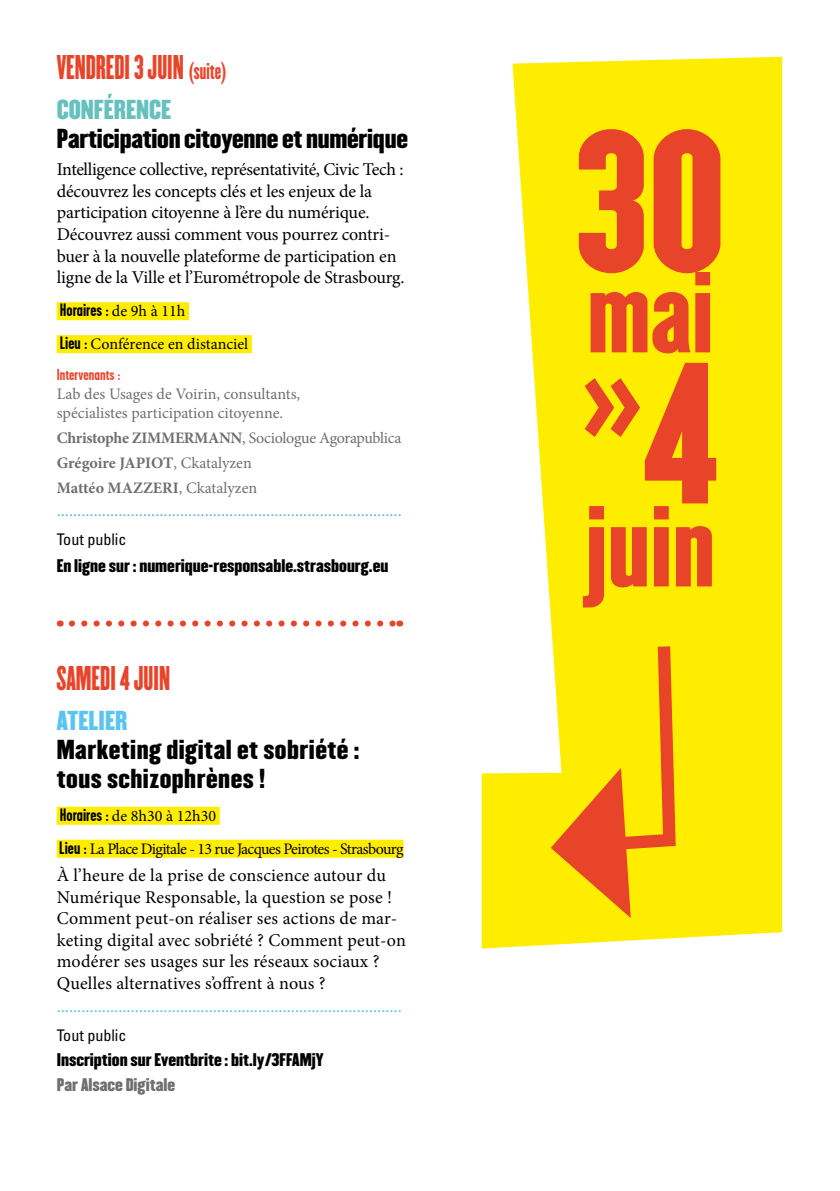
<style>
.page{position:relative;width:840px;height:1191px;background:#fff}
.page>*{position:absolute;margin:0;border:0;box-sizing:border-box;transform-origin:0 0}
.t1{font:175.8px "Champion HTF Lightweight";color:#e84429}
.t2{font:100.4px "Champion HTF Lightweight";color:#e84429}
.t3{font:85px "Champion HTF Lightweight";color:#e84429}
.t4{font:30px "Champion HTF Featherweight";color:#e84429}
.t5{font:24px/28.8px "Champion HTF Welterweight";letter-spacing:.02em;color:#000}
.t6{font:24px "Champion HTF Welterweight";letter-spacing:-.01em;color:#000}
.t7{font:24px "Champion HTF Welterweight";color:#66c1be}
.t8{font:24px "Champion HTF Welterweight";color:#5bc5f2}
.t9{font:18px/21.6px "Minion Pro";letter-spacing:-.005em;color:#000}
.t10{font:18px "Minion Pro";color:#66c1be}
.t11{font:18px "Minion Pro";color:#5bc5f2}
.t12{font:700 18px "Garage Gothic";color:#000}
.t13{font:700 16px/24.8px "Minion Pro";letter-spacing:-.005em;color:#706f6f}
.t14{font:16px "Champion HTF Welterweight";color:#000}
.t15{font:16px/33px "Minion Pro";letter-spacing:-.035em;color:#000}
.t16{font:16px/19.2px "Minion Pro";color:#706f6f}
.t17{font:16px "Minion Pro";color:#000}
.t18{font:condensed 16px "Univers";color:#000}
.t19{font:16px "Champion HTF Welterweight";color:#706f6f}
.t20{font:700 16px "Garage Gothic";color:#e84429}
.s1{font-size:20px}
.s2{font-family:"Minion Pro";font-weight:400;font-size:16px}
.s3{font-family:"Garage Gothic";font-weight:700;font-size:18px}
.s4{font-weight:400}
.s5{font-size:175.8px}
</style>
<div class="page">
<hr style="left:839px;top:753px;width:1px;height:438px;background:#66c1be">
<hr style="left:839px;top:0;width:1px;height:753px;background:#e84429">
<div style="left:57px;top:302px;width:132px;height:18px;background:#ffed00"></div>
<div style="left:57px;top:335px;width:195px;height:18px;background:#ffed00"></div>
<div style="left:57px;top:806px;width:163px;height:18px;background:#ffed00"></div>
<div style="left:57px;top:839px;width:346px;height:18px;background:#ffed00"></div>
<svg style="left:481px;top:57px;width:300px;height:891px;fill:#ffed00"></svg>
<svg style="left:550px;top:634px;width:131px;height:284px;background:#f9c60f"></svg>
<svg style="left:72px;top:620px;width:321px;height:6px"></svg>
<h3 class="t4" style="left:57px;top:48px;width:171px">VENDREDI 3 JUIN <span class="s1">(suite)</span></h3>
<h3 class="t7" style="left:57px;top:93px;width:116px">CONFÉRENCE</h3>
<h3 class="t6" style="left:57px;top:122px;width:352px">Participation citoyenne et numérique</h3>
<p class="t9" style="left:57px;top:159px;width:349px">Intelligence collective, représentativité, Civic Tech : découvrez les concepts clés et les enjeux de la participation citoyenne à l’ère du numérique.<br>Découvrez aussi comment vous pourrez contri&shy;buer à la nouvelle plateforme de participation en ligne de la Ville et l’Eurométropole de Strasbourg.</p>
<p class="t12" style="left:60px;top:300px;width:127px">Horaires : <span class="s2">de 9h à 11h</span></p>
<p class="t17" style="left:60px;top:333px;width:190px"><span class="s3">Lieu :</span> Conférence en distanciel</p>
<p class="t20" style="left:57px;top:366px;width:65px">Intervenants :</p>
<p class="t16" style="left:57px;top:384px;width:245px">Lab des Usages de Voirin, consultants, spécialistes participation citoyenne.</p>
<p class="t13" style="left:57px;top:425px;width:346px">Christophe ZIMMERMANN<span class="s4">, Sociologue Agorapublica<br></span>Grégoire JAPIOT<span class="s4">, Ckatalyzen<br></span>Mattéo MAZZERI<span class="s4">, Ckatalyzen</span></p>
<p class="t10" style="left:57px;top:498px;width:346px">....................................................................................</p>
<p class="t18" style="left:57px;top:529px;width:71px">Tout public</p>
<p class="t14" style="left:57px;top:555px;width:333px">En ligne sur : numerique-responsable.strasbourg.eu</p>
<h3 class="t4" style="left:57px;top:659px;width:115px">SAMEDI 4 JUIN</h3>
<h3 class="t8" style="left:57px;top:704px;width:72px">ATELIER</h3>
<h3 class="t5" style="left:57px;top:735px;width:304px">Marketing digital et sobriété : tous schizophrènes !</h3>
<p class="t15" style="left:59px;top:799px;width:345px"><span class="s3">Horaires :</span> de 8h30 à 12h30<br><span class="s3">Lieu :</span> La Place Digitale - 13 rue Jacques Peirotes - Strasbourg</p>
<p class="t9" style="left:57px;top:864px;width:350px">À l’heure de la prise de conscience autour du Numérique Responsable, la question se pose !<br>Comment peut-on réaliser ses actions de mar&shy;keting digital avec sobriété ? Comment peut-on modérer ses usages sur les réseaux sociaux ?<br>Quelles alternatives s’offrent à nous ?</p>
<p class="t11" style="left:57px;top:994px;width:346px">....................................................................................</p>
<p class="t18" style="left:57px;top:1025px;width:71px">Tout public</p>
<p class="t14" style="left:57px;top:1049px;width:268px">Inscription sur Eventbrite : bit.ly/3FFAMjY</p>
<p class="t19" style="left:57px;top:1073px;width:120px">Par Alsace Digitale</p>
<h1 class="t1" style="left:574px;top:83px;width:152px">30</h1>
<h2 class="t2" style="left:586px;top:245px;width:128px">mai</h2>
<h3 class="t3" style="left:581px;top:348px;width:139px">&gt;&gt;<span class="s5">4</span></h3>
<h2 class="t2" style="left:585px;top:479px;width:131px">juin</h2>
</div>
